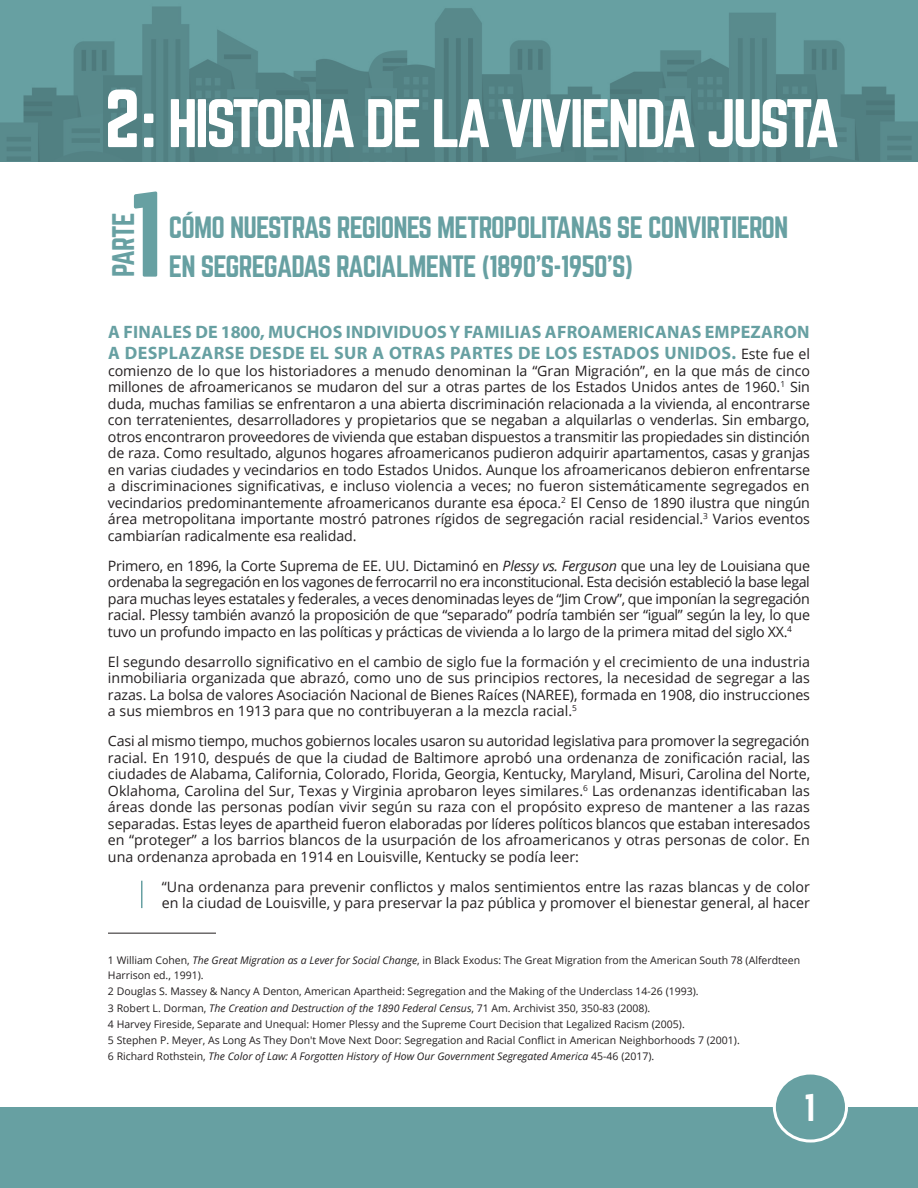
<style>
.page{position:relative;width:918px;height:1188px;background:#fff}
.page>*{position:absolute;margin:0;border:0;box-sizing:border-box;transform-origin:0 0}
.v1_SECTION_TITLE{font:60px "Norwester";letter-spacing:-.05em;color:#fff}
.v1-PAGE_NUMBER{font:33.9px "Norwester";color:#fff}
.SECT2-HEADING_1{font:27.3px "Norwester";letter-spacing:-.035em;color:#67a0a2}
.SECT2-HEADING_1-2{font:27px/39px "Norwester";letter-spacing:-.03em;color:#67a0a2}
.SECT2-HEADING_1-3{font:27px "Impact";color:#67a0a2}
.v1_BODY{font:700 18px/21px "Myriad Pro";letter-spacing:.01em;color:#67a0a2}
.v1_BODY-2{font:14.25px/16.5px "Open Sans";letter-spacing:-.005em;color:#231f20;text-align:justify}
.v1_QUOTATIONS__INDEN{font:14.25px/16.5px "Open Sans";color:#231f20}
.v1_FOOTNOTES{font:10.5px/15px "Open Sans";color:#231f20}
.v1_FOOTNOTES-2{font:italic 10.5px "Open Sans";color:#231f20}
.s1{font-size:72px}
.s2{font-family:"Open Sans";font-weight:400;font-size:14.25px;color:#231f20}
.s3{font-style:italic}
.s4{font-style:normal}
</style>
<div class="page">
<svg style="left:0;top:0;width:918px;height:162px;background:#5b8e90"></svg>
<div style="left:0;top:1107px;width:918px;height:81px;background:#67a0a2"></div>
<div style="left:774px;top:1073px;width:73px;height:68px;background:#67a0a2;border-radius:50%"></div>
<div style="left:773px;top:1072px;width:75px;height:71px;border:3px solid #fff;border-radius:50%"></div>
<svg style="left:141px;top:881px;width:1px;height:27px"></svg>
<hr style="left:108px;top:933px;width:108px;height:1px;background:#231f20">
<svg style="left:133px;top:191px;width:24px;height:86px"></svg>
<div style="left:106px;top:212px;width:31px;height:71px;background:#fff"></div>
<p class="v1_SECTION_TITLE" style="left:104px;top:95px;width:737px"><span class="s1">2:</span> HISTORIA DE LA VIVIENDA JUSTA</p>
<p class="SECT2-HEADING_1" style="left:110px;top:277px;width:66px;rotate:-90deg">PARTE</p>
<p class="SECT2-HEADING_1-3" style="left:184px;top:204px;width:10px">´</p>
<p class="SECT2-HEADING_1-2" style="left:169px;top:208px;width:621px">COMO NUESTRAS REGIONES METROPOLITANAS SE CONVIRTIERON<br>EN SEGREGADAS RACIALMENTE (1890’S-1950’S)</p>
<p class="v1_BODY" style="left:108px;top:321px;width:703px">A FINALES DE 1800, MUCHOS INDIVIDUOS Y FAMILIAS AFROAMERICANAS EMPEZARON<br>A DESPLAZARSE DESDE EL SUR A OTRAS PARTES DE LOS ESTADOS UNIDOS. <span class="s2">Este fue el</span></p>
<p class="v1_BODY-2" style="left:108px;top:362px;width:704px">comienzo de lo que los historiadores a menudo denominan la “Gran Migración”, en la que más de cinco millones de afroamericanos se mudaron del sur a otras partes de los Estados Unidos antes de 1960.<sup>1</sup> Sin duda, muchas familias se enfrentaron a una abierta discriminación relacionada a la vivienda, al encontrarse con terratenientes, desarrolladores y propietarios que se negaban a alquilarlas o venderlas. Sin embargo, otros encontraron proveedores de vivienda que estaban dispuestos a transmitir las propiedades sin distinción de raza. Como resultado, algunos hogares afroamericanos pudieron adquirir apartamentos, casas y granjas en varias ciudades y vecindarios en todo Estados Unidos. Aunque los afroamericanos debieron enfrentarse a discriminaciones significativas, e incluso violencia a veces; no fueron sistemáticamente segregados en vecindarios predominantemente afroamericanos durante esa época.<sup>2</sup> El Censo de 1890 ilustra que ningún área metropolitana importante mostró patrones rígidos de segregación racial residencial.<sup>3</sup> Varios eventos cambiarían radicalmente esa realidad.</p>
<p class="v1_BODY-2" style="left:108px;top:557px;width:704px">Primero, en 1896, la Corte Suprema de EE. UU. Dictaminó en <span class="s3">Plessy vs. Ferguson</span> que una ley de Louisiana que ordenaba la segregación en los vagones de ferrocarril no era inconstitucional. Esta decisión estableció la base legal para muchas leyes estatales y federales, a veces denominadas leyes de “Jim Crow”, que imponían la segregación racial. Plessy también avanzó la proposición de que “separado” podría también ser “igual” según la ley, lo que tuvo un profundo impacto en las políticas y prácticas de vivienda a lo largo de la primera mitad del siglo XX.<sup>4</sup></p>
<p class="v1_BODY-2" style="left:108px;top:653px;width:704px">El segundo desarrollo significativo en el cambio de siglo fue la formación y el crecimiento de una industria inmobiliaria organizada que abrazó, como uno de sus principios rectores, la necesidad de segregar a las razas. La bolsa de valores Asociación Nacional de Bienes Raíces (NAREE), formada en 1908, dio instrucciones a sus miembros en 1913 para que no contribuyeran a la mezcla racial.<sup>5</sup></p>
<p class="v1_BODY-2" style="left:108px;top:732px;width:704px">Casi al mismo tiempo, muchos gobiernos locales usaron su autoridad legislativa para promover la segregación racial. En 1910, después de que la ciudad de Baltimore aprobó una ordenanza de zonificación racial, las ciudades de Alabama, California, Colorado, Florida, Georgia, Kentucky, Maryland, Misuri, Carolina del Norte, Oklahoma, Carolina del Sur, Texas y Virginia aprobaron leyes similares.<sup>6</sup> Las ordenanzas identificaban las áreas donde las personas podían vivir según su raza con el propósito expreso de mantener a las razas separadas. Estas leyes de apartheid fueron elaboradas por líderes políticos blancos que estaban interesados en “proteger” a los barrios blancos de la usurpación de los afroamericanos y otras personas de color. En una ordenanza aprobada en 1914 en Louisville, Kentucky se podía leer:</p>
<p class="v1_QUOTATIONS__INDEN" style="left:162px;top:878px;width:650px">“Una ordenanza para prevenir conflictos y malos sentimientos entre las razas blancas y de color en la ciudad de Louisville, y para preservar la paz pública y promover el bienestar general, al hacer</p>
<p class="v1_FOOTNOTES" style="left:108px;top:953px;width:694px">1 William Cohen, <span class="s3">The Great Migration as a Lever for Social Change</span>, in Black Exodus: The Great Migration from the American South 78 (Alferdteen<br>Harrison ed., 1991).</p>
<p class="v1_FOOTNOTES" style="left:108px;top:984px;width:592px">2 Douglas S. Massey &amp; Nancy A Denton, American Apartheid: Segregation and the Making of the Underclass 14-26 (1993).</p>
<p class="v1_FOOTNOTES" style="left:108px;top:1000px;width:544px">3 Robert L. Dorman, <span class="s3">The Creation and Destruction of the 1890 Federal Census</span>, 71 Am. Archivist 350, 350-83 (2008).</p>
<p class="v1_FOOTNOTES" style="left:108px;top:1016px;width:578px">4 Harvey Fireside, Separate and Unequal: Homer Plessy and the Supreme Court Decision that Legalized Racism (2005).</p>
<p class="v1_FOOTNOTES" style="left:108px;top:1032px;width:633px">5 Stephen P. Meyer, As Long As They Don't Move Next Door: Segregation and Racial Conflict in American Neighborhoods 7 (2001).</p>
<p class="v1_FOOTNOTES-2" style="left:108px;top:1049px;width:548px"><span class="s4">6 Richard Rothstein,</span> The Color of Law: A Forgotten History of How Our Government Segregated America <span class="s4">45-46 (2017).</span></p>
<p class="v1-PAGE_NUMBER" style="left:804px;top:1091px;width:13px">1</p>
</div>
